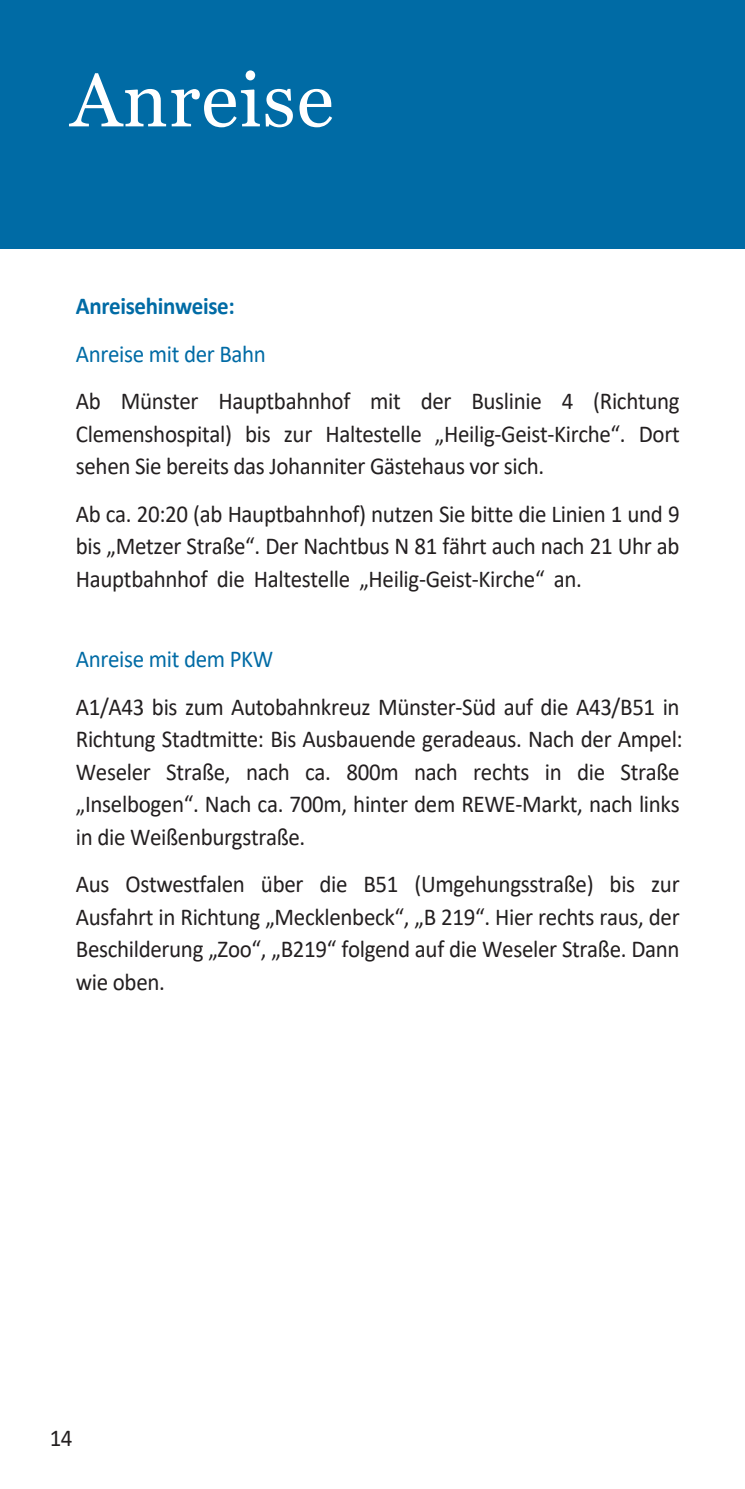
<style>
.page{position:relative;width:745px;height:1489px;background:#fff}
.page>*{position:absolute;margin:0;border:0;box-sizing:border-box;transform-origin:0 0}
.t1{font:75.5px "Georgia";letter-spacing:.015em;color:#fff}
.t2{font:24.25px/32.5px "Calibri";letter-spacing:-.015em;color:#231f20;text-align:justify;scale:.94 1}
.t3{font:24.25px "Calibri";letter-spacing:-.015em;color:#006ba5;scale:.94 1}
.t4{font:700 24.25px "Calibri";letter-spacing:-.015em;color:#006ba5;scale:.94 1}
</style>
<div class="page">
<div style="left:0;top:0;width:744px;height:249px;background:#006ba5"></div>
<h1 class="t1" style="left:70px;top:57px;width:264px">Anreise</h1>
<p class="t4" style="left:76px;top:296px;width:170px">Anreisehinweise:</p>
<p class="t3" style="left:76px;top:343px;width:204px">Anreise mit der Bahn</p>
<p class="t2" style="left:76px;top:387px;width:643px">Ab Münster Hauptbahnhof mit der Buslinie 4 (Richtung Clemenshospital) bis zur Haltestelle „Heilig‐Geist‐Kirche“. Dort sehen Sie bereits das Johanniter Gästehaus vor sich.</p>
<p class="t2" style="left:76px;top:499px;width:643px">Ab ca. 20:20 (ab Hauptbahnhof) nutzen Sie bitte die Linien 1 und 9 bis „Metzer Straße“. Der Nachtbus N 81 fährt auch nach 21 Uhr ab Hauptbahnhof die Haltestelle „Heilig‐Geist‐Kirche“ an.</p>
<p class="t3" style="left:76px;top:648px;width:211px">Anreise mit dem PKW</p>
<p class="t2" style="left:76px;top:692px;width:646px;text-align:left">A1/A43 bis zum Autobahnkreuz Münster‐Süd auf die A43/B51 in Richtung Stadtmitte: Bis Ausbauende geradeaus. Nach der Ampel:<br>Weseler Straße, nach ca. 800m nach rechts in die Straße „Inselbogen“. Nach ca. 700m, hinter dem REWE‐Markt, nach links in die Weißenburgstraße.</p>
<p class="t2" style="left:76px;top:869px;width:643px">Aus Ostwestfalen über die B51 (Umgehungsstraße) bis zur Ausfahrt in Richtung „Mecklenbeck“, „B 219“. Hier rechts raus, der Beschilderung „Zoo“, „B219“ folgend auf die Weseler Straße. Dann wie oben.</p>
<p class="t2" style="left:50px;top:1423px;width:26px">14</p>
</div>
